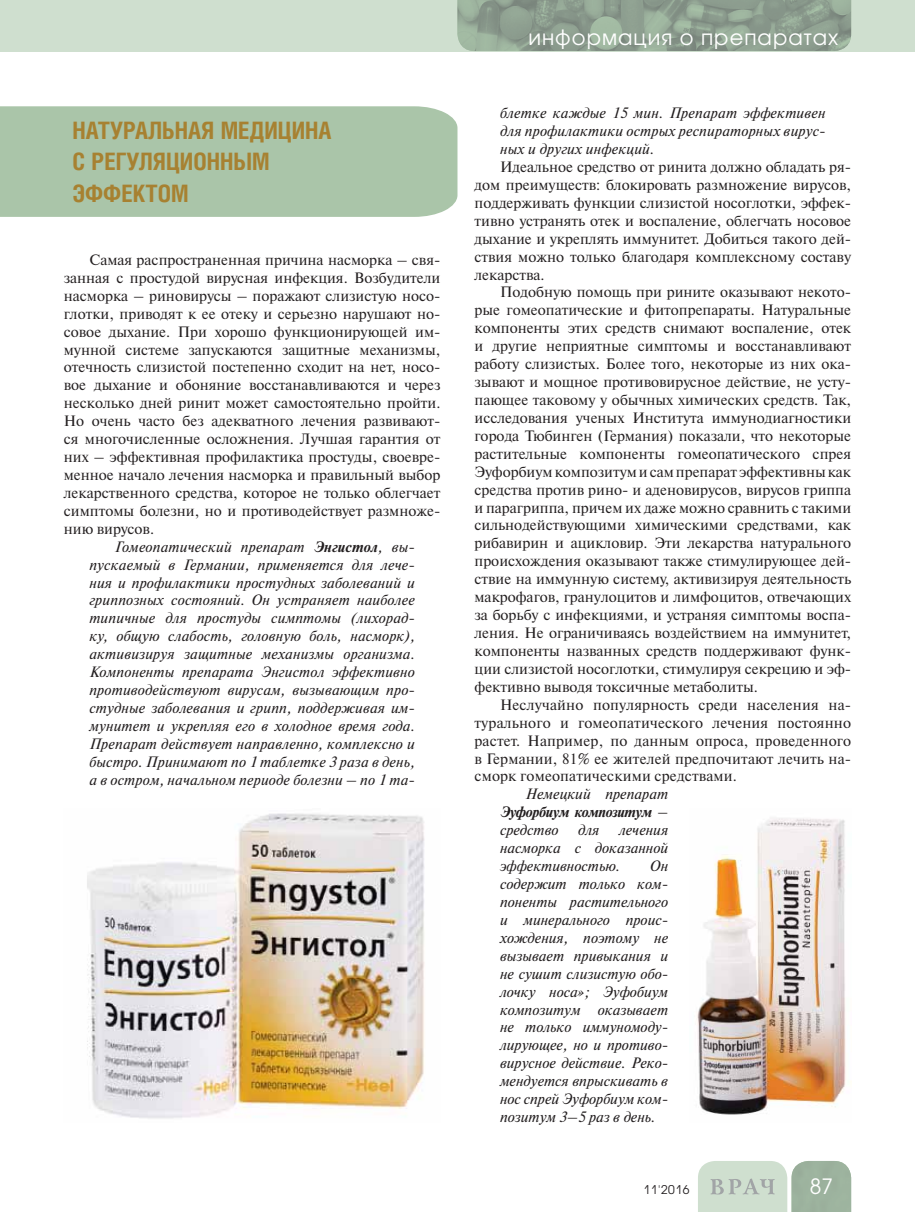
<style>
.page{position:relative;width:915px;height:1212px;background:#fff}
.page>*{position:absolute;margin:0;border:0;box-sizing:border-box;transform-origin:0 0}
.t1{font:700 24px/31.5px "Helios Cond";color:#a78131}
.t2{font:21px "Avant Garde Gothic C";letter-spacing:.05em;color:#fff}
.t3{font:15px/17.9px "Newton C";color:#231f20;text-align:justify}
.t4{font:italic 15px/17.9px "Newton C";letter-spacing:.01em;color:#231f20;text-align:justify}
.t5{font:12px "Avant Garde Gothic C";letter-spacing:.05em;color:#231f20}
.s1{font-weight:700}
</style>
<div class="page">
<div style="left:0;top:0;width:914px;height:51px;background:#cfdfcf"></div>
<svg style="left:698px;top:1161px;width:152px;height:51px;background:#bccdbd"></svg>
<img style="left:457px;top:0;width:393px;height:51px">
<div style="left:0;top:106px;width:457px;height:111px;background:#aac5a9"></div>
<img style="left:697px;top:818px;width:149px;height:297px">
<img style="left:87px;top:813px;width:338px;height:306px">
<h1 class="t1" style="left:72px;top:117px;width:260px">НАТУРАЛЬНАЯ МЕДИЦИНА<br>С РЕГУЛЯЦИОННЫМ<br>ЭФФЕКТОМ</h1>
<p class="t3" style="left:89px;top:252px;width:352px">Самая распространенная причина насморка – свя-</p>
<p class="t3" style="left:64px;top:270px;width:378px">занная с простудой вирусная инфекция. Возбудители</p>
<p class="t3" style="left:64px;top:288px;width:378px">насморка – риновирусы – поражают слизистую носо-</p>
<p class="t3" style="left:64px;top:306px;width:378px">глотки, приводят к ее отеку и серьезно нарушают но-</p>
<p class="t3" style="left:64px;top:324px;width:378px">совое дыхание. При хорошо функционирующей им-</p>
<p class="t3" style="left:64px;top:342px;width:378px">мунной системе запускаются защитные механизмы,</p>
<p class="t3" style="left:64px;top:360px;width:378px">отечность слизистой постепенно сходит на нет, носо-</p>
<p class="t3" style="left:64px;top:378px;width:378px">вое дыхание и обоняние восстанавливаются и через</p>
<p class="t3" style="left:64px;top:396px;width:378px">несколько дней ринит может самостоятельно пройти.</p>
<p class="t3" style="left:64px;top:414px;width:378px">Но очень часто без адекватного лечения развивают-</p>
<p class="t3" style="left:64px;top:432px;width:378px">ся многочисленные осложнения. Лучшая гарантия от</p>
<p class="t3" style="left:64px;top:449px;width:378px">них – эффективная профилактика простуды, своевре-</p>
<p class="t3" style="left:64px;top:467px;width:378px">менное начало лечения насморка и правильный выбор</p>
<p class="t3" style="left:64px;top:485px;width:378px">лекарственного средства, которое не только облегчает</p>
<p class="t3" style="left:64px;top:503px;width:378px">симптомы болезни, но и противодействует размноже-</p>
<p class="t3" style="left:64px;top:521px;width:92px">нию вирусов.</p>
<p class="t4" style="left:115px;top:539px;width:301px">Гомеопатический препарат <span class="s1">Энгистол</span>, вы-</p>
<p class="t4" style="left:89px;top:557px;width:327px">пускаемый в Германии, применяется для лече-</p>
<p class="t4" style="left:89px;top:575px;width:327px">ния и профилактики простудных заболеваний и</p>
<p class="t4" style="left:89px;top:593px;width:327px">гриппозных состояний. Он устраняет наиболее</p>
<p class="t4" style="left:89px;top:611px;width:327px">типичные для простуды симптомы (лихорад-</p>
<p class="t4" style="left:89px;top:629px;width:327px">ку, общую слабость, головную боль, насморк),</p>
<p class="t4" style="left:89px;top:647px;width:327px">активизируя защитные механизмы организма.</p>
<p class="t4" style="left:89px;top:664px;width:327px">Компоненты препарата Энгистол эффективно</p>
<p class="t4" style="left:89px;top:682px;width:327px">противодействуют вирусам, вызывающим про-</p>
<p class="t4" style="left:89px;top:700px;width:327px">студные заболевания и грипп, поддерживая им-</p>
<p class="t4" style="left:89px;top:718px;width:327px">мунитет и укрепляя его в холодное время года.</p>
<p class="t4" style="left:89px;top:736px;width:327px">Препарат действует направленно, комплексно и</p>
<p class="t4" style="left:89px;top:754px;width:327px">быстро. Принимают по 1 таблетке 3 раза в день,</p>
<p class="t4" style="left:89px;top:772px;width:327px">а в остром, начальном периоде болезни – по 1 та-</p>
<h2 class="t2" style="left:528px;top:27px;width:311px">информация о препаратах</h2>
<p class="t4" style="left:500px;top:105px;width:327px">блетке каждые 15 мин. Препарат эффективен для профилактики острых респираторных вирус&shy;ных и других инфекций.</p>
<p class="t3" style="left:474px;top:159px;width:378px;text-indent:26px">Идеальное средство от ринита должно обладать ря&shy;дом преимуществ: блокировать размножение вирусов, поддерживать функции слизистой носоглотки, эффек&shy;тивно устранять отек и воспаление, облегчать носовое дыхание и укреплять иммунитет. Добиться такого дей&shy;ствия можно только благодаря комплексному составу лекарства.</p>
<p class="t3" style="left:474px;top:285px;width:378px;text-indent:26px">Подобную помощь при рините оказывают некото&shy;рые гомеопатические и фитопрепараты. Натуральные компоненты этих средств снимают воспаление, отек и другие неприятные симптомы и восстанавливают работу слизистых. Более того, некоторые из них ока&shy;зывают и мощное противовирусное действие, не усту&shy;пающее таковому у обычных химических средств. Так, исследования ученых Института иммунодиагностики города Тюбинген (Германия) показали, что некоторые растительные компоненты гомеопатического спрея Эуфорбиум композитум и сам препарат эффективны как средства против рино- и аденовирусов, вирусов гриппа и парагриппа, причем их даже можно сравнить с такими сильнодействующими химическими средствами, как рибавирин и ацикловир. Эти лекарства натурального происхождения оказывают также стимулирующее дей&shy;ствие на иммунную систему, активизируя деятельность макрофагов, гранулоцитов и лимфоцитов, отвечающих за борьбу с инфекциями, и устраняя симптомы воспа&shy;ления. Не ограничиваясь воздействием на иммунитет, компоненты названных средств поддерживают функ&shy;ции слизистой носоглотки, стимулируя секрецию и эф&shy;фективно выводя токсичные метаболиты.</p>
<p class="t3" style="left:474px;top:697px;width:378px;text-indent:26px">Неслучайно популярность среди населения на&shy;турального и гомеопатического лечения постоянно растет. Например, по данным опроса, проведенного в Германии, 81% ее жителей предпочитают лечить на&shy;сморк гомеопатическими средствами.</p>
<p class="t4" style="left:500px;top:787px;width:169px;text-indent:26px">Немецкий препарат <span class="s1">Эуфорбиум композитум</span> – средство</p>
<p class="t4" style="left:578px;top:823px;width:23px">для</p>
<p class="t4" style="left:500px;top:823px;width:169px;text-indent:119px">лечения насморка с доказанной эффективностью.</p>
<p class="t4" style="left:500px;top:858px;width:169px;text-indent:150px">Он содержит только ком&shy;поненты растительного и минерального проис&shy;хождения, поэтому не вызывает привыкания и не сушит слизистую обо&shy;лочку носа»; Эуфобиум композитум оказывает не только иммуномоду&shy;лирующее, но и противо&shy;вирусное действие. Реко&shy;мендуется впрыскивать в нос спрей Эуфорбиум ком&shy;позитум 3–5 раз в день.</p>
<p class="t5" style="left:643px;top:1184px;width:47px">11'2016</p>
<h2 class="t2" style="left:809px;top:1177px;width:25px">87</h2>
</div>
